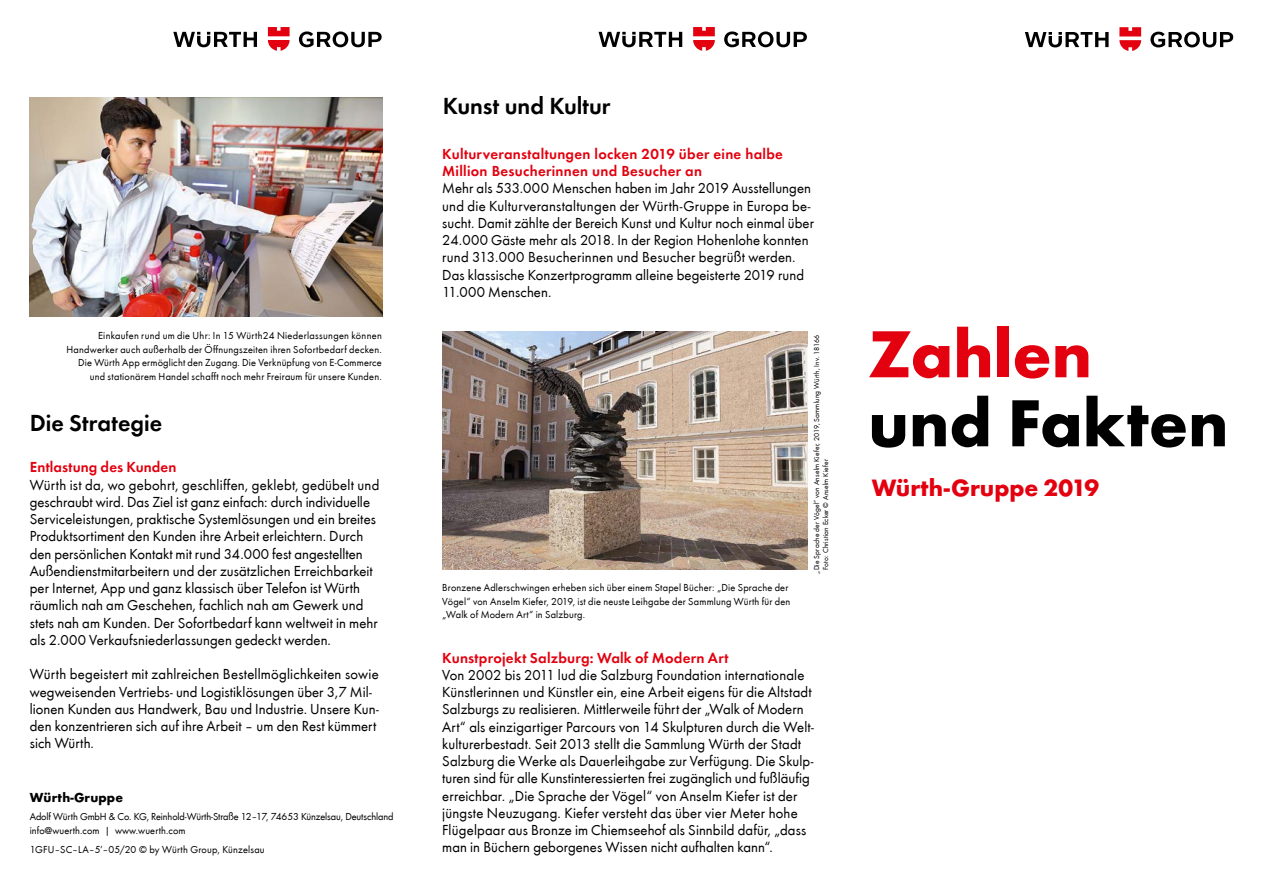
<style>
.page{position:relative;width:1263px;height:893px;background:#fff}
.page>*{position:absolute;margin:0;border:0;box-sizing:border-box;transform-origin:0 0}
.t1{font:700 69px "Wuerth";color:#000}
.t2{font:700 69px "Wuerth";color:#e3000f}
.t3{font:700 24.45px "Wuerth";letter-spacing:-.005em;color:#e3000f}
.t4{font:600 24px "Wuerth";color:#000}
.t5{font:15px/17.2px "Wuerth";letter-spacing:.005em;color:#000}
.t6{font:600 15px/17.2px "Wuerth";letter-spacing:.02em;color:#e3000f}
.t7{font:700 13.5px "Wuerth";letter-spacing:.01em;color:#000}
.t8{font:10.5px/13.5px "Wuerth";letter-spacing:.02em;color:#000}
.t9{font:10.5px/13.5px "Wuerth";letter-spacing:-.01em;color:#000}
.t10{font:7.5px/9px "Wuerth";letter-spacing:.02em;color:#000}
</style>
<div class="page">
<svg style="left:1025px;top:32px;width:83px;height:15px"></svg>
<svg style="left:1150px;top:32px;width:83px;height:15px"></svg>
<svg style="left:1119px;top:27px;width:22px;height:24px"></svg>
<svg style="left:598px;top:32px;width:84px;height:15px"></svg>
<svg style="left:724px;top:31px;width:83px;height:16px"></svg>
<svg style="left:693px;top:27px;width:22px;height:24px"></svg>
<svg style="left:173px;top:32px;width:84px;height:15px"></svg>
<svg style="left:299px;top:31px;width:83px;height:16px"></svg>
<svg style="left:268px;top:27px;width:22px;height:24px"></svg>
<img style="left:442px;top:332px;width:366px;height:238px">
<img style="left:30px;top:98px;width:353px;height:218px">
<p class="t8" style="left:66px;top:329px;width:317px;text-align:right">Einkaufen rund um die Uhr: In 15 Würth24 Niederlassungen können Handwerker auch außerhalb der Öffnungszeiten ihren Sofortbedarf decken.<br>Die Würth App ermöglicht den Zugang. Die Verknüpfung von E-Commerce und stationärem Handel schafft noch mehr Freiraum für unsere Kunden.</p>
<h3 class="t4" style="left:30px;top:406px;width:134px">Die Strategie</h3>
<p class="t6" style="left:30px;top:457px;width:148px">Entlastung des Kunden</p>
<p class="t5" style="left:30px;top:475px;width:351px">Würth ist da, wo gebohrt, geschliffen, geklebt, gedübelt und geschraubt wird. Das Ziel ist ganz einfach: durch individuelle Serviceleistungen, praktische Systemlösungen und ein breites Produktsortiment den Kunden ihre Arbeit erleichtern. Durch den persönlichen Kontakt mit rund 34.000 fest angestellten Außendienstmitarbeitern und der zusätzlichen Erreichbarkeit per Internet, App und ganz klassisch über Telefon ist Würth räumlich nah am Geschehen, fachlich nah am Gewerk und stets nah am Kunden. Der Sofortbedarf kann weltweit in mehr als 2.000 Verkaufsniederlassungen gedeckt werden.</p>
<p class="t5" style="left:30px;top:665px;width:350px">Würth begeistert mit zahlreichen Bestellmöglichkeiten sowie wegweisenden Vertriebs- und Logistiklösungen über 3,7 Mil&shy;lionen Kunden aus Handwerk, Bau und Industrie. Unsere Kun&shy;den konzentrieren sich auf ihre Arbeit – um den Rest kümmert sich Würth.</p>
<p class="t7" style="left:30px;top:788px;width:95px">Würth-Gruppe</p>
<p class="t9" style="left:30px;top:810px;width:365px">Adolf Würth GmbH &amp; Co. KG, Reinhold-Würth-Straße 12–17, 74653 Künzelsau, Deutschland info@wuerth.com | www.wuerth.com</p>
<p class="t8" style="left:30px;top:842px;width:236px">1GFU–SC–LA–5‘–05/20 © by Würth Group, Künzelsau</p>
<h3 class="t4" style="left:443px;top:88px;width:169px">Kunst und Kultur</h3>
<p class="t6" style="left:442px;top:144px;width:342px">Kulturveranstaltungen locken 2019 über eine halbe<br>Million Besucherinnen und Besucher an</p>
<p class="t5" style="left:442px;top:179px;width:373px">Mehr als 533.000 Menschen haben im Jahr 2019 Ausstellungen und die Kulturveranstaltungen der Würth-Gruppe in Europa be&shy;sucht. Damit zählte der Bereich Kunst und Kultur noch einmal über 24.000 Gäste mehr als 2018. In der Region Hohenlohe konnten rund 313.000 Besucherinnen und Besucher begrüßt werden.<br>Das klassische Konzertprogramm alleine begeisterte 2019 rund 11.000 Menschen.</p>
<p class="t8" style="left:442px;top:580px;width:350px">Bronzene Adlerschwingen erheben sich über einem Stapel Bücher: „Die Sprache der<br>Vögel“ von Anselm Kiefer, 2019, ist die neuste Leihgabe der Sammlung Würth für den „Walk of Modern Art“ in Salzburg.</p>
<p class="t10" style="left:812px;top:570px;width:236px;text-indent:-4px;rotate:-90deg">„Die Sprache der Vögel“ von Anselm Kiefer, 2019, Sammlung Würth, Inv. 18166<br>Foto: Christian Ecker © Anselm Kiefer</p>
<p class="t6" style="left:442px;top:648px;width:288px">Kunstprojekt Salzburg: Walk of Modern Art</p>
<p class="t5" style="left:442px;top:665px;width:373px">Von 2002 bis 2011 lud die Salzburg Foundation internationale Künstlerinnen und Künstler ein, eine Arbeit eigens für die Altstadt Salzburgs zu realisieren. Mittlerweile führt der „Walk of Modern Art“ als einzigartiger Parcours von 14 Skulpturen durch die Welt&shy;kulturerbestadt. Seit 2013 stellt die Sammlung Würth der Stadt Salzburg die Werke als Dauerleihgabe zur Verfügung. Die Skulp&shy;turen sind für alle Kunstinteressierten frei zugänglich und fußläufig erreichbar. „Die Sprache der Vögel“ von Anselm Kiefer ist der jüngste Neuzugang. Kiefer versteht das über vier Meter hohe Flügelpaar aus Bronze im Chiemseehof als Sinnbild dafür, „dass man in Büchern geborgenes Wissen nicht aufhalten kann“.</p>
<h1 class="t2" style="left:868px;top:303px;width:225px">Zahlen</h1>
<h1 class="t1" style="left:868px;top:372px;width:362px">und Fakten</h1>
<h2 class="t3" style="left:872px;top:470px;width:229px">Würth-Gruppe 2019</h2>
</div>
